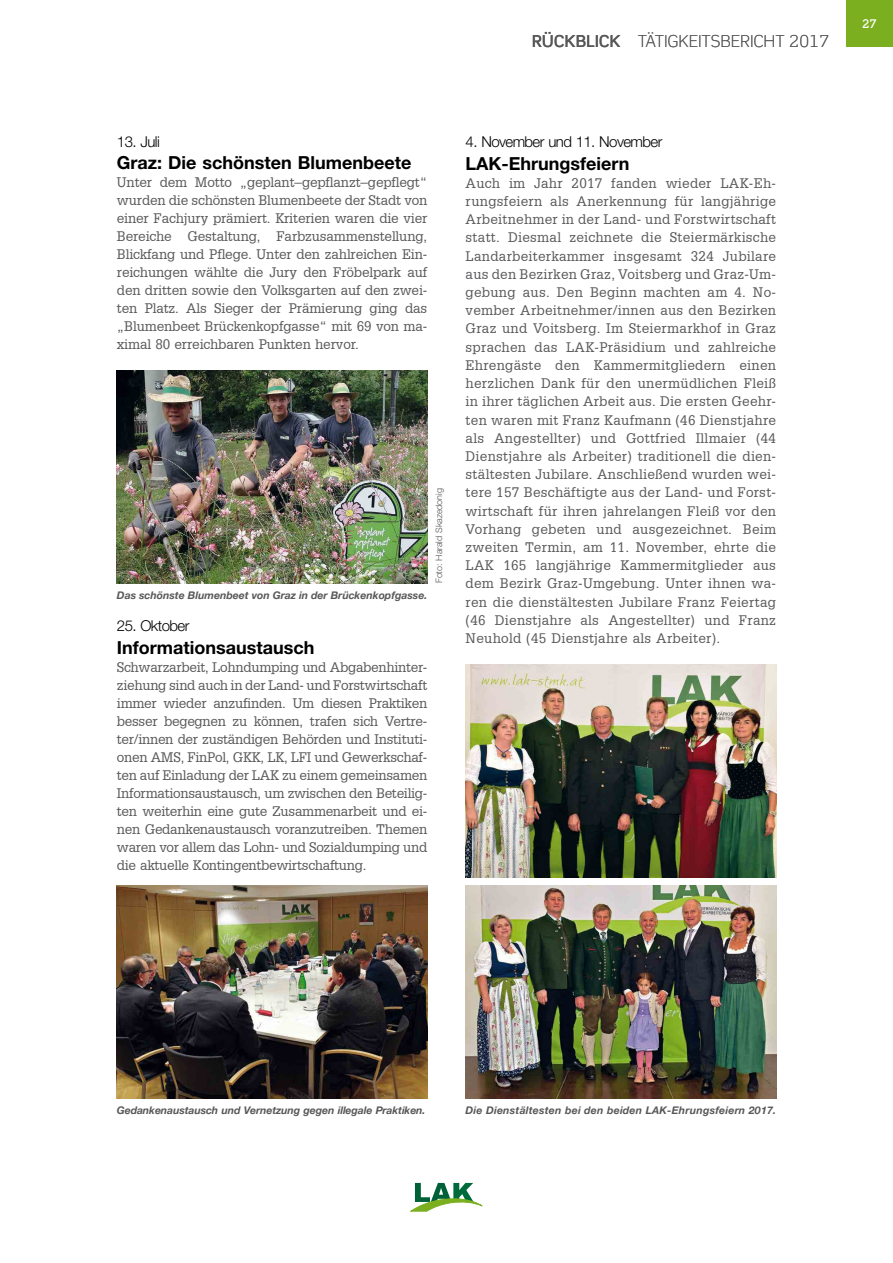
<style>
.page{position:relative;width:893px;height:1263px;background:#fff}
.page>*{position:absolute;margin:0;border:0;box-sizing:border-box;transform-origin:0 0}
.t1{font:700 18px "Helvetica Neue LT Std";color:#000}
.t2{font:300 16.5px "Scene Pro";letter-spacing:.02em;color:#58585a}
.t3{font:300 15px "Helvetica Neue LT Std";letter-spacing:-.04em;color:#000}
.t4{font:13.5px/18.1px "Glypha LT";letter-spacing:-.01em;color:#58585a;text-align:justify}
.t5{font:500 12px "Scene Pro";color:#fff}
.Bildtext{font:italic 700 10.5px "Helvetica 76";color:#58585a}
.Bildtext-2{font:italic 700 10.5px "Helvetica 76";letter-spacing:.02em;color:#58585a}
.Bildhinweis{font:300 9px "Helvetica Neue LT Std";letter-spacing:-.01em;color:#58585a}
.s1{font-weight:500}
</style>
<div class="page">
<img style="left:466px;top:885px;width:310px;height:213px">
<img style="left:117px;top:371px;width:310px;height:212px">
<img style="left:117px;top:885px;width:310px;height:213px">
<img style="left:466px;top:664px;width:310px;height:213px">
<div style="left:846px;top:0;width:47px;height:47px;background:#7baf1f"></div>
<svg style="left:411px;top:1183px;width:72px;height:28px"></svg>
<p class="t2" style="left:532px;top:31px;width:299px"><span class="s1">RÜCKBLICK</span> TÄTIGKEITSBERICHT 2017</p>
<p class="t5" style="left:862px;top:16px;width:16px">27</p>
<p class="t3" style="left:117px;top:132px;width:44px">13. Juli</p>
<p class="t1" style="left:117px;top:152px;width:296px">Graz: Die schönsten Blumenbeete</p>
<p class="t4" style="left:117px;top:173px;width:312px">Unter dem Motto „geplant–gepflanzt–gepflegt“ wurden die schönsten Blumenbeete der Stadt von einer Fachjury prämiert. Kriterien waren die vier Bereiche Gestaltung, Farbzusammenstellung, Blickfang und Pflege. Unter den zahlreichen Ein&shy;reichungen wählte die Jury den Fröbelpark auf den dritten sowie den Volksgarten auf den zwei&shy;ten Platz. Als Sieger der Prämierung ging das „Blumenbeet Brückenkopfgasse“ mit 69 von ma&shy;ximal 80 erreichbaren Punkten hervor.</p>
<p class="Bildtext" style="left:117px;top:589px;width:312px">Das schönste Blumenbeet von Graz in der Brückenkopfgasse.</p>
<p class="t3" style="left:117px;top:617px;width:74px">25. Oktober</p>
<p class="t1" style="left:117px;top:636px;width:199px">Informationsaustausch</p>
<p class="t4" style="left:117px;top:658px;width:312px">Schwarzarbeit, Lohndumping und Abgabenhinter&shy;ziehung sind auch in der Land- und Forstwirtschaft immer wieder anzufinden. Um diesen Praktiken besser begegnen zu können, trafen sich Vertre&shy;ter/innen der zuständigen Behörden und Instituti&shy;onen AMS, FinPol, GKK, LK, LFI und Gewerkschaf&shy;ten auf Einladung der LAK zu einem gemeinsamen Informationsaustausch, um zwischen den Beteilig&shy;ten weiterhin eine gute Zusammenarbeit und ei&shy;nen Gedankenaustausch voranzutreiben. Themen waren vor allem das Lohn- und Sozialdumping und die aktuelle Kontingentbewirtschaftung.</p>
<p class="Bildhinweis" style="left:434px;top:583px;width:96px;rotate:-90deg">Foto: Harald Skazedonig</p>
<p class="t3" style="left:466px;top:132px;width:198px">4. November und 11. November</p>
<p class="t1" style="left:466px;top:152px;width:165px">LAK-Ehrungsfeiern</p>
<p class="t4" style="left:466px;top:174px;width:312px">Auch im Jahr 2017 fanden wieder LAK-Eh&shy;rungsfeiern als Anerkennung für langjährige Arbeitnehmer in der Land- und Forstwirtschaft statt. Diesmal zeichnete die Steiermärkische Landarbeiterkammer insgesamt 324 Jubilare aus den Bezirken Graz, Voitsberg und Graz-Um&shy;gebung aus. Den Beginn machten am 4. No&shy;vember Arbeitnehmer/innen aus den Bezirken Graz und Voitsberg. Im Steiermarkhof in Graz sprachen das LAK-Präsidium und zahlreiche Ehrengäste den Kammermitgliedern einen herzlichen Dank für den unermüdlichen Fleiß in ihrer täglichen Arbeit aus. Die ersten Geehr&shy;ten waren mit Franz Kaufmann (46 Dienstjahre als Angestellter) und Gottfried Illmaier (44<br>Dienstjahre als Arbeiter) traditionell die dien&shy;stältesten Jubilare. Anschließend wurden wei&shy;tere 157 Beschäftigte aus der Land- und Forst&shy;wirtschaft für ihren jahrelangen Fleiß vor den Vorhang gebeten und ausgezeichnet. Beim zweiten Termin, am 11. November, ehrte die LAK 165 langjährige Kammermitglieder aus dem Bezirk Graz-Umgebung. Unter ihnen wa&shy;ren die dienstältesten Jubilare Franz Feiertag (46 Dienstjahre als Angestellter) und Franz Neuhold (45 Dienstjahre als Arbeiter).</p>
<p class="Bildtext" style="left:117px;top:1104px;width:310px">Gedankenaustausch und Vernetzung gegen illegale Praktiken.</p>
<p class="Bildtext-2" style="left:466px;top:1104px;width:312px">Die Dienstältesten bei den beiden LAK-Ehrungsfeiern 2017.</p>
</div>
